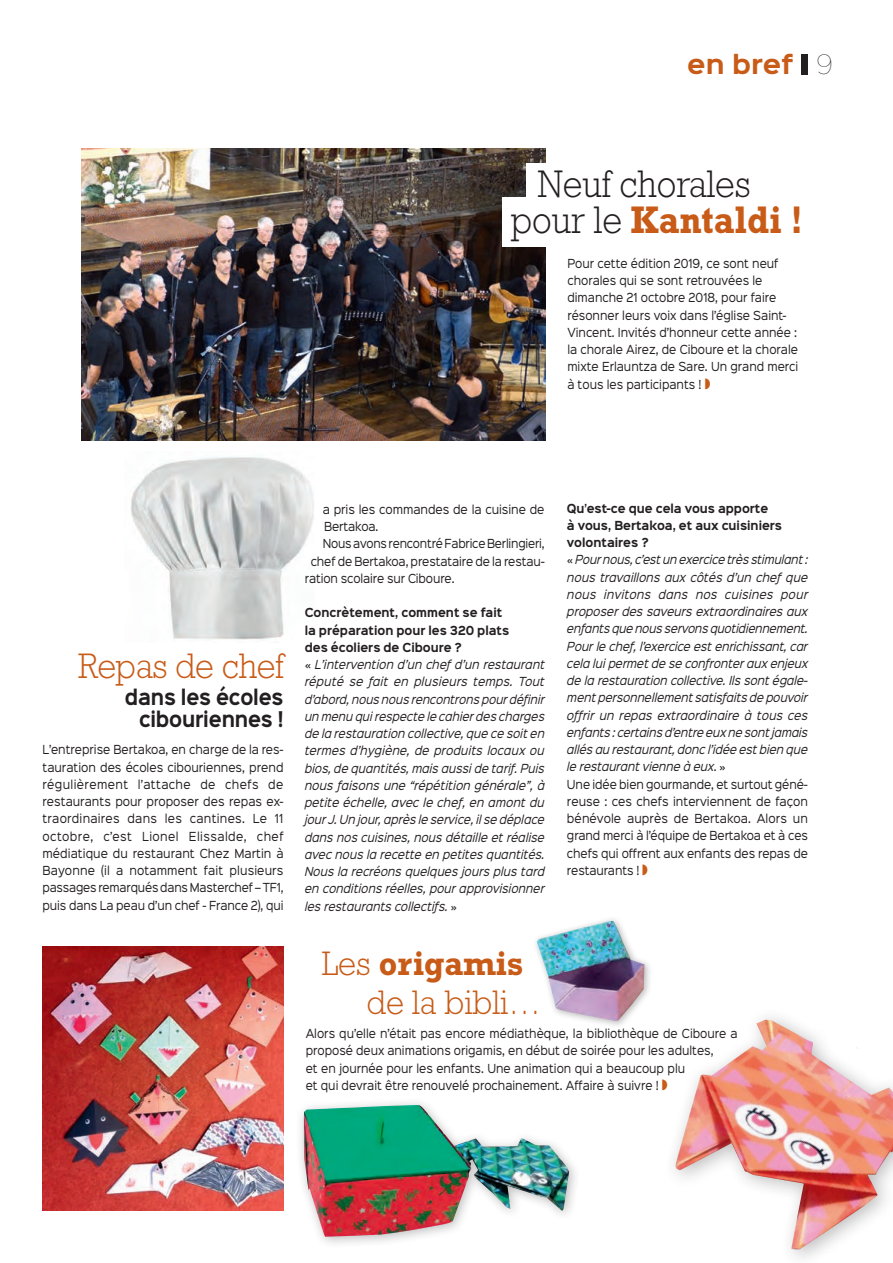
<style>
.page{position:relative;width:893px;height:1263px;background:#fff}
.page>*{position:absolute;margin:0;border:0;box-sizing:border-box;transform-origin:0 0}
.t1{font:300 39px/36px "Rockwell Std";color:#231f20;scale:.91 1}
.t2{font:300 36px "Rockwell Std";letter-spacing:-.01em;color:#c85b18;scale:.94 1}
.t3{font:700 34.5px "Rockwell Std";color:#c85b18;scale:.94 1}
.t4{font:300 34.5px "Rockwell Std";color:#c85b18;scale:.94 1}
.t5{font:700 24px "Sinkin Sans 700";color:#c85b18}
.t6{font:700 19.5px/22.5px "Sinkin Sans 700";letter-spacing:-.01em;color:#231f20;text-align:right;scale:.87 1}
.t7{font:11.25px/17.2px "Sinkin Sans 400";color:#231f20;scale:.91 1}
.t8{font:italic 11.25px/17.2px "Sinkin Sans 400";letter-spacing:-.01em;color:#231f20;scale:.9 1}
.t9{font:italic 11.25px/17.2px "Sinkin Sans 400";letter-spacing:-.01em;color:#231f20;text-align:justify;scale:.91 1}
.t10{font:700 11.25px/17.2px "Sinkin Sans 700";color:#231f20;scale:.91 1}
.t11{font:11.25px "Sinkin Sans 400";letter-spacing:-.02em;color:#231f20;scale:.9 1}
.t12{font:11.25px "Sinkin Sans 400";color:#231f20;scale:.92 1}
.s1{font-family:"Sinkin Sans 100";font-weight:100;color:#231f20}
.s2{font-weight:700;color:#c85b18}
.s3{font-style:normal}
.s4{font-weight:300}
</style>
<div class="page">
<img style="left:131px;top:457px;width:183px;height:183px">
<img style="left:82px;top:149px;width:464px;height:291px">
<div style="left:526px;top:163px;width:204px;height:50px;background:#fff"></div>
<div style="left:502px;top:197px;width:283px;height:49px;background:#fff"></div>
<img style="left:43px;top:947px;width:240px;height:264px">
<div style="left:532px;top:916px;width:121px;height:113px;background:#231f20;opacity:.3"></div>
<img style="left:537px;top:921px;width:108px;height:100px">
<div style="left:295px;top:1096px;width:286px;height:153px;background:#231f20;opacity:.3"></div>
<img style="left:303px;top:1105px;width:266px;height:132px">
<img style="left:675px;top:1020px;width:218px;height:230px">
<div style="left:801px;top:54px;width:7px;height:20px;background:#231f20"></div>
<h3 class="t5" style="left:687px;top:52px;width:147px">en bref <span class="s1">9</span></h3>
<h1 class="t1" style="left:511px;top:166px;width:322px;text-indent:27px">Neuf chorales pour le <span class="s2">Kantaldi !</span></h1>
<p class="t7" style="left:567px;top:254px;width:255px">Pour cette édition 2019, ce sont neuf chorales qui se sont retrouvées le dimanche 21 octobre 2018, pour faire résonner leurs voix dans l’église Saint-Vincent. Invités d’honneur cette année : la chorale Airez, de Ciboure et la chorale mixte Erlauntza de Sare. Un grand merci à tous les participants !</p>
<h2 class="t2" style="left:78px;top:645px;width:220px">Repas de chef</h2>
<h3 class="t6" style="left:125px;top:687px;width:184px">dans les écoles cibouriennes !</h3>
<p class="t7" style="left:43px;top:740px;width:266px;text-align:justify">L’entreprise Bertakoa, en charge de la res&shy;tauration des écoles cibouriennes, prend régulièrement l’attache de chefs de restaurants pour proposer des repas ex&shy;traordinaires dans les cantines. Le 11 octobre, c’est Lionel Elissalde, chef médiatique du restaurant Chez Martin à Bayonne (il a notamment fait plusieurs passages remarqués dans Masterchef – TF1, puis dans La peau d’un chef - France 2), qui</p>
<p class="t12" style="left:323px;top:500px;width:243px">a pris les commandes de la cuisine de</p>
<p class="t7" style="left:324px;top:517px;width:61px">Bertakoa.</p>
<p class="t11" style="left:323px;top:534px;width:248px">Nous avons rencontré Fabrice Berlingieri,</p>
<p class="t7" style="left:311px;top:551px;width:259px">chef de Bertakoa, prestataire de la restau-</p>
<p class="t7" style="left:305px;top:569px;width:166px">ration scolaire sur Ciboure.</p>
<p class="t10" style="left:305px;top:605px;width:226px">Concrètement, comment se fait la préparation pour les 320 plats des écoliers de Ciboure ?</p>
<p class="t9" style="left:305px;top:655px;width:265px"><span class="s3">«</span> L’intervention d’un chef d’un restaurant réputé se fait en plusieurs temps. Tout d’abord, nous nous rencontrons pour définir un menu qui respecte le cahier des charges de la restauration collective, que ce soit en termes d’hygiène, de produits locaux ou bios, de quantités, mais aussi de tarif. Puis nous faisons une “répétition générale”, à petite échelle, avec le chef, en amont du jour J. Un jour, après le service, il se déplace dans nos cuisines, nous détaille et réalise avec nous la recette en petites quantités.<br>Nous la recréons quelques jours plus tard en conditions réelles, pour approvisionner les restaurants collectifs. <span class="s3">»</span></p>
<h3 class="t3" style="left:322px;top:943px;width:216px"><span class="s4">Les</span> origamis</h3>
<h3 class="t4" style="left:367px;top:982px;width:187px">de la bibli…</h3>
<p class="t10" style="left:567px;top:500px;width:238px">Qu’est-ce que cela vous apporte<br>à vous, Bertakoa, et aux cuisiniers volontaires ?</p>
<p class="t8" style="left:567px;top:550px;width:269px"><span class="s3">«</span> Pour nous, c’est un exercice très stimulant : nous travaillons aux côtés d’un chef que nous invitons dans nos cuisines pour proposer des saveurs extraordinaires aux enfants que nous servons quotidiennement.<br>Pour le chef, l’exercice est enrichissant, car cela lui permet de se confronter aux enjeux de la restauration collective. Ils sont égale&shy;ment personnellement satisfaits de pouvoir offrir un repas extraordinaire à tous ces enfants : certains d’entre eux ne sont jamais allés au restaurant, donc l’idée est bien que le restaurant vienne à eux<span class="s3">. »<br>Une idée bien gourmande, et surtout géné&shy;reuse : ces chefs interviennent de façon bénévole auprès de Bertakoa. Alors un grand merci à l’équipe de Bertakoa et à ces chefs qui offrent aux enfants des repas de restaurants !</span></p>
<p class="t7" style="left:306px;top:1024px;width:476px">Alors qu’elle n’était pas encore médiathèque, la bibliothèque de Ciboure a proposé deux animations origamis, en début de soirée pour les adultes,<br>et en journée pour les enfants. Une animation qui a beaucoup plu<br>et qui devrait être renouvelé prochainement. Affaire à suivre !</p>
</div>
